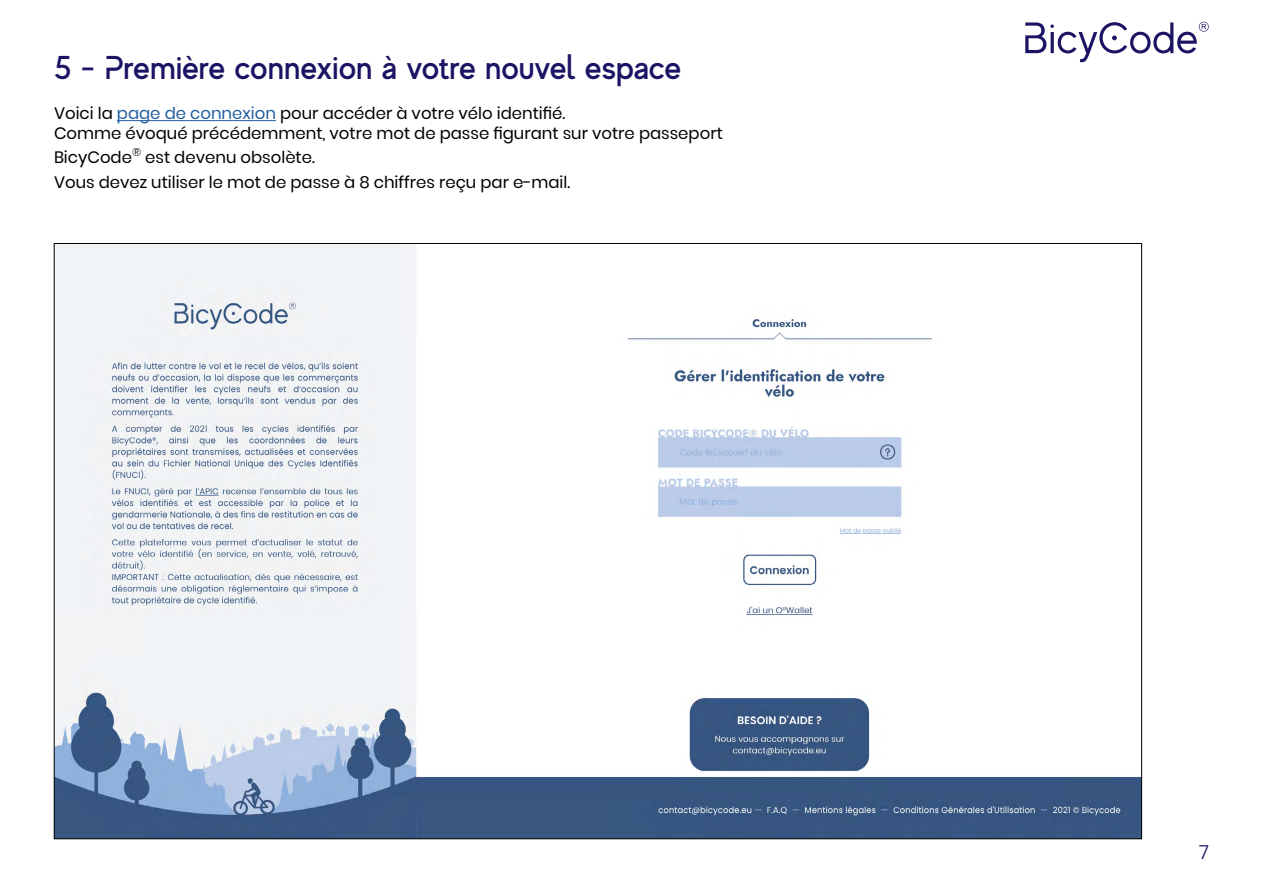
<style>
.page{position:relative;width:1263px;height:893px;background:#fff}
.page>*{position:absolute;margin:0;border:0;box-sizing:border-box;transform-origin:0 0}
.t1{font:500 33px "MADE Evolve Sans EVO";letter-spacing:-.005em;color:#1b1464}
.t2{font:300 19.5px "Poppins";color:#1b1464}
.t3{font:16.5px/19.8px "Poppins";color:#000}
.s1{color:#215e9e}
</style>
<div class="page">
<svg style="left:1025px;top:22px;width:184px;height:41px"></svg>
<hr style="left:117px;top:120px;width:159px;height:1px;background:#215e9e">
<img style="left:56px;top:245px;width:1084px;height:592px">
<h1 class="t1" style="left:54px;top:47px;width:629px">5 - Première connexion à votre nouvel espace</h1>
<p class="t3" style="left:54px;top:104px;width:670px">Voici la <span class="s1">page de connexion</span> pour accéder à votre vélo identifié.<br>Comme évoqué précédemment, votre mot de passe figurant sur votre passeport</p>
<p class="t3" style="left:54px;top:144px;width:518px;line-height:25.8px">BicyCode<sup>®</sup> est devenu obsolète.<br>Vous devez utiliser le mot de passe à 8 chiffres reçu par e-mail.</p>
<p class="t2" style="left:1199px;top:841px;width:11px">7</p>
</div>
